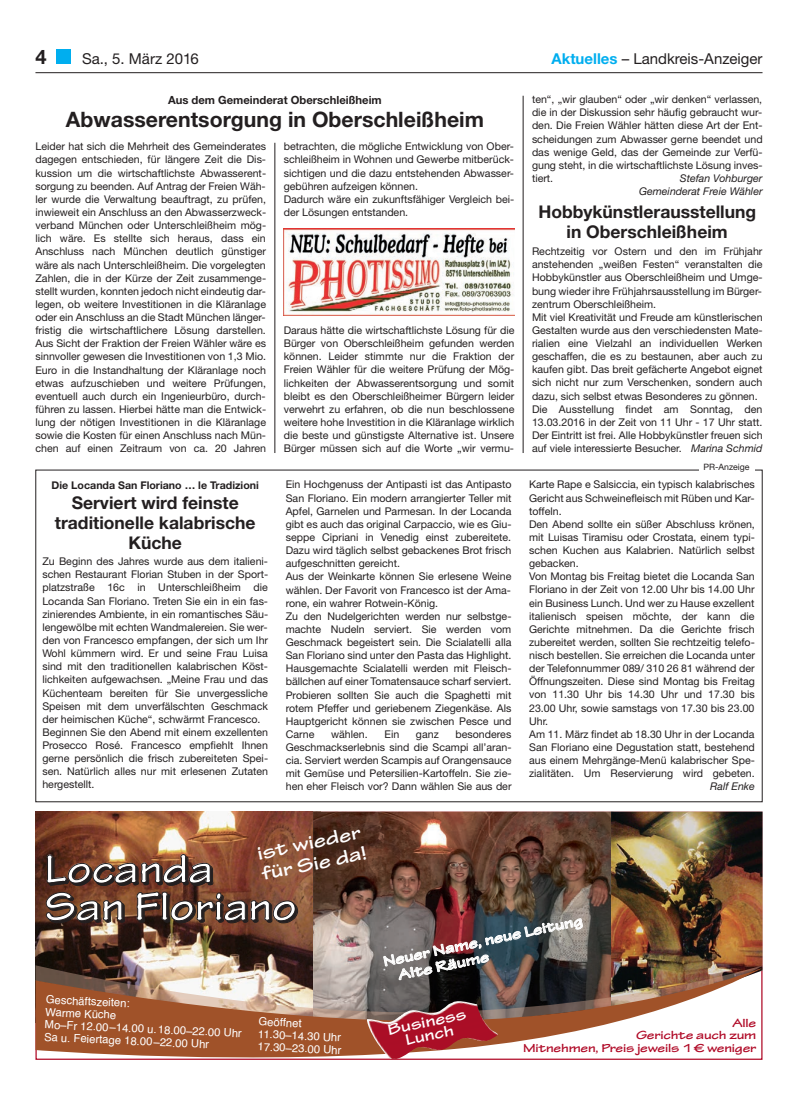
<style>
.page{position:relative;width:798px;height:1117px;background:#fff}
.page>*{position:absolute;margin:0;border:0;box-sizing:border-box;transform-origin:0 0}
.t1{font:700 expanded 42.5px/37.5px "Tekton Pro";letter-spacing:.005em;color:#fff;scale:.9 1}
.t2{font:700 21.25px "Helvetica Neue";color:#231f20}
.t3{font:700 expanded 20px/21.2px "Tekton Pro";color:#fff}
.t4{font:700 20px "Helvetica Neue";color:#231f20}
.t5{font:700 17.5px/20px "Helvetica Neue";color:#231f20;text-align:center}
.t6{font:700 expanded 16.38px/13.2px "Tekton Pro";color:#fff;text-align:center}
.t7{font:15px "Helvetica Neue";color:#231f20}
.t8{font:700 expanded 15px/16.1px "Tekton Pro";color:#fff}
.t9{font:700 expanded 12.5px/12.5px "Tekton Pro";letter-spacing:-.015em;color:#b00a27;text-align:right}
.t10{font:11.25px/12.2px "Helvetica";color:#fff}
.t11{font:700 11.25px "Helvetica Neue";color:#231f20}
.t12{font:10.62px/13.1px "Helvetica Neue";color:#231f20}
.t13{font:italic 10.62px/13.1px "Helvetica Neue";color:#231f20;text-align:right}
.t14{font:700 10.62px "Helvetica Neue";color:#231f20}
.t15{font:8.75px "Helvetica Neue";color:#231f20}
.s1{font-weight:700;color:#00aeef}
.s2{font-style:italic}
</style>
<div class="page">
<div style="left:57px;top:50px;width:14px;height:14px;background:#00aeef"></div>
<hr style="left:274px;top:143px;width:1px;height:310px;background:#231f20">
<hr style="left:522px;top:96px;width:1px;height:357px;background:#231f20">
<hr style="left:35px;top:72px;width:727px;height:1px;background:#231f20">
<img style="left:35px;top:811px;width:278px;height:154px">
<img style="left:313px;top:811px;width:297px;height:156px">
<img style="left:610px;top:811px;width:152px;height:154px">
<img style="left:35px;top:965px;width:278px;height:2px">
<img style="left:610px;top:965px;width:152px;height:2px">
<svg style="left:46px;top:853px;width:167px;height:32px;background:#673c2b"></svg>
<svg style="left:46px;top:891px;width:79px;height:32px;background:#633f2a"></svg>
<svg style="left:136px;top:891px;width:162px;height:32px;background:#603b2b"></svg>
<img style="left:383px;top:912px;width:199px;height:55px">
<img style="left:35px;top:967px;width:727px;height:93px">
<img style="left:367px;top:1000px;width:131px;height:58px">
<img style="left:283px;top:228px;width:231px;height:87px">
<h3 class="t4" style="left:35px;top:44px;width:13px">4</h3>
<h3 class="t7" style="left:82px;top:50px;width:118px">Sa., 5. März 2016</h3>
<h3 class="t7" style="left:551px;top:50px;width:212px"><span class="s1">Aktuelles</span> – Landkreis-Anzeiger</h3>
<p class="t11" style="left:168px;top:93px;width:215px">Aus dem Gemeinderat Oberschleißheim</p>
<h2 class="t2" style="left:66px;top:107px;width:419px">Abwasserentsorgung in Oberschleißheim</h2>
<p class="t12" style="left:35px;top:140px;width:232px;text-align:justify">Leider hat sich die Mehrheit des Gemeinderates dagegen entschieden, für längere Zeit die Dis&shy;kussion um die wirtschaftlichste Abwasserent&shy;sorgung zu beenden. Auf Antrag der Freien Wäh&shy;ler wurde die Verwaltung beauftragt, zu prüfen, inwieweit ein Anschluss an den Abwasserzweck&shy;verband München oder Unterschleißheim mög&shy;lich wäre. Es stellte sich heraus, dass ein Anschluss nach München deutlich günstiger wäre als nach Unterschleißheim. Die vorgelegten Zahlen, die in der Kürze der Zeit zusammenge&shy;stellt wurden, konnten jedoch nicht eindeutig dar&shy;legen, ob weitere Investitionen in die Kläranlage oder ein Anschluss an die Stadt München länger&shy;fristig die wirtschaftlichere Lösung darstellen.<br>Aus Sicht der Fraktion der Freien Wähler wäre es sinnvoller gewesen die Investitionen von 1,3 Mio.<br>Euro in die Instandhaltung der Kläranlage noch etwas aufzuschieben und weitere Prüfungen, eventuell auch durch ein Ingenieurbüro, durch&shy;führen zu lassen. Hierbei hätte man die Entwick&shy;lung der nötigen Investitionen in die Kläranlage sowie die Kosten für einen Anschluss nach Mün&shy;chen auf einen Zeitraum von ca. 20 Jahren</p>
<p class="t12" style="left:283px;top:140px;width:232px">betrachten, die mögliche Entwicklung von Ober&shy;schleißheim in Wohnen und Gewerbe mitberück&shy;sichtigen und die dazu entstehenden Abwasser&shy;gebühren aufzeigen können.<br>Dadurch wäre ein zukunftsfähiger Vergleich bei&shy;der Lösungen entstanden.</p>
<p class="t12" style="left:283px;top:323px;width:232px;text-align:justify">Daraus hätte die wirtschaftlichste Lösung für die Bürger von Oberschleißheim gefunden werden können. Leider stimmte nur die Fraktion der Freien Wähler für die weitere Prüfung der Mög&shy;lichkeiten der Abwasserentsorgung und somit bleibt es den Oberschleißheimer Bürgern leider verwehrt zu erfahren, ob die nun beschlossene weitere hohe Investition in die Kläranlage wirklich die beste und günstigste Alternative ist. Unsere Bürger müssen sich auf die Worte „wir vermu-</p>
<p class="t14" style="left:52px;top:478px;width:209px">Die Locanda San Floriano … le Tradizioni</p>
<h3 class="t5" style="left:55px;top:492px;width:202px">Serviert wird feinste traditionelle kalabrische<br>Küche</h3>
<p class="t12" style="left:42px;top:554px;width:227px">Zu Beginn des Jahres wurde aus dem italieni&shy;schen Restaurant Florian Stuben in der Sport&shy;platzstraße 16c in Unterschleißheim die Locanda San Floriano. Treten Sie ein in ein fas&shy;zinierendes Ambiente, in ein romantisches Säu&shy;lengewölbe mit echten Wandmalereien. Sie wer&shy;den von Francesco empfangen, der sich um Ihr Wohl kümmern wird. Er und seine Frau Luisa sind mit den traditionellen kalabrischen Köst&shy;lichkeiten aufgewachsen. „Meine Frau und das Küchenteam bereiten für Sie unvergessliche Speisen mit dem unverfälschten Geschmack der heimischen Küche“, schwärmt Francesco.<br>Beginnen Sie den Abend mit einem exzellenten Prosecco Rosé. Francesco empfiehlt Ihnen gerne persönlich die frisch zubereiteten Spei&shy;sen. Natürlich alles nur mit erlesenen Zutaten hergestellt.</p>
<p class="t12" style="left:285px;top:478px;width:227px">Ein Hochgenuss der Antipasti ist das Antipasto San Floriano. Ein modern arrangierter Teller mit Apfel, Garnelen und Parmesan. In der Locanda gibt es auch das original Carpaccio, wie es Giu&shy;seppe Cipriani in Venedig einst zubereitete.<br>Dazu wird täglich selbst gebackenes Brot frisch aufgeschnitten gereicht.<br>Aus der Weinkarte können Sie erlesene Weine wählen. Der Favorit von Francesco ist der Ama&shy;rone, ein wahrer Rotwein-König.<br>Zu den Nudelgerichten werden nur selbstge&shy;machte Nudeln serviert. Sie werden vom Geschmack begeistert sein. Die Scialatelli alla San Floriano sind unter den Pasta das Highlight.<br>Hausgemachte Scialatelli werden mit Fleisch&shy;bällchen auf einer Tomatensauce scharf serviert.<br>Probieren sollten Sie auch die Spaghetti mit rotem Pfeffer und geriebenem Ziegenkäse. Als Hauptgericht können sie zwischen Pesce und Carne</p>
<p class="t12" style="left:285px;top:727px;width:227px;text-align:justify;text-indent:170px">besonderes Geschmackserlebnis sind die Scampi all’aran&shy;cia. Serviert werden Scampis auf Orangensauce mit Gemüse und Petersilien-Kartoffeln. Sie zie&shy;hen eher Fleisch vor? Dann wählen Sie aus der</p>
<p class="t12" style="left:331px;top:727px;width:38px">wählen.</p>
<p class="t12" style="left:384px;top:727px;width:16px">Ein</p>
<p class="t12" style="left:416px;top:727px;width:24px">ganz</p>
<p class="t12" style="left:531px;top:93px;width:232px;text-align:justify">ten“, „wir glauben“ oder „wir denken“ verlassen, die in der Diskussion sehr häufig gebraucht wur&shy;den. Die Freien Wähler hätten diese Art der Ent&shy;scheidungen zum Abwasser gerne beendet und das wenige Geld, das der Gemeinde zur Verfü&shy;gung steht, in die wirtschaftlichste Lösung inves&shy;tiert.</p>
<p class="t13" style="left:638px;top:171px;width:125px">Stefan Vohburger<br>Gemeinderat Freie Wähler</p>
<h3 class="t5" style="left:538px;top:202px;width:219px">Hobbykünstlerausstellung in Oberschleißheim</h3>
<p class="t12" style="left:531px;top:244px;width:232px">Rechtzeitig vor Ostern und den im Frühjahr anstehenden „weißen Festen“ veranstalten die Hobbykünstler aus Oberschleißheim und Umge&shy;bung wieder ihre Frühjahrsausstellung im Bürger&shy;zentrum Oberschleißheim.<br>Mit viel Kreativität und Freude am künstlerischen Gestalten wurde aus den verschiedensten Mate&shy;rialien eine Vielzahl an individuellen Werken geschaffen, die es zu bestaunen, aber auch zu kaufen gibt. Das breit gefächerte Angebot eignet sich nicht nur zum Verschenken, sondern auch dazu, sich selbst etwas Besonderes zu gönnen.<br>Die Ausstellung findet am Sonntag, den 13.03.2016 in der Zeit von 11 Uhr - 17 Uhr statt.<br>Der Eintritt ist frei. Alle Hobbykünstler freuen sich auf viele interessierte Besucher. <span class="s2">Marina Schmid</span></p>
<p class="t15" style="left:703px;top:461px;width:48px">PR-Anzeige</p>
<p class="t12" style="left:529px;top:478px;width:227px">Karte Rape e Salsiccia, ein typisch kalabrisches Gericht aus Schweinefleisch mit Rüben und Kar&shy;toffeln.<br>Den Abend sollte ein süßer Abschluss krönen, mit Luisas Tiramisu oder Crostata, einem typi&shy;schen Kuchen aus Kalabrien. Natürlich selbst gebacken.<br>Von Montag bis Freitag bietet die Locanda San Floriano in der Zeit von 12.00 Uhr bis 14.00 Uhr ein Business Lunch. Und wer zu Hause exzellent italienisch speisen möchte, der kann die Gerichte mitnehmen. Da die Gerichte frisch zubereitet werden, sollten Sie rechtzeitig telefo&shy;nisch bestellen. Sie erreichen die Locanda unter der Telefonnummer 089/ 310 26 81 während der Öffnungszeiten. Diese sind Montag bis Freitag von 11.30 Uhr bis 14.30 Uhr und 17.30 bis 23.00 Uhr, sowie samstags von 17.30 bis 23.00<br>Uhr.<br>Am 11. März findet ab 18.30 Uhr in der Locanda San Floriano eine Degustation statt, bestehend aus einem Mehrgänge-Menü kalabrischer Spe&shy;zialitäten. Um Reservierung wird gebeten.</p>
<p class="t13" style="left:710px;top:779px;width:46px">Ralf Enke</p>
<h3 class="t3" style="left:255px;top:844px;width:108px;rotate:-12deg">ist wieder für Sie da!</h3>
<h1 class="t1" style="left:44px;top:854px;width:282px">Locanda<br>San Floriano</h1>
<p class="t10" style="left:46px;top:993px;width:199px;rotate:3deg">Geschäftszeiten:<br>Warme Küche<br>Mo–Fr 12.00–14.00 u.18.00–22.00 Uhr</p>
<p class="t10" style="left:45px;top:1030px;width:166px;rotate:3deg">Sa u. Feiertage 18.00–22.00 Uhr</p>
<p class="t10" style="left:259px;top:1015px;width:44px;rotate:3deg">Geöffnet</p>
<p class="t10" style="left:258px;top:1027px;width:84px;rotate:3deg">11.30–14.30 Uhr</p>
<p class="t10" style="left:258px;top:1039px;width:85px;rotate:3deg">17.30–23.00 Uhr</p>
<h3 class="t8" style="left:393px;top:952px;width:193px;text-indent:-12px;rotate:-12deg">Neuer Name, neue Leitung<br>Alte Räume</h3>
<h3 class="t6" style="left:387px;top:1023px;width:81px;rotate:-11deg">Business<br>Lunch</h3>
<p class="t9" style="left:523px;top:1017px;width:235px">Alle<br>Gerichte auch zum<br>Mitnehmen, Preis jeweils 1€ weniger</p>
</div>
